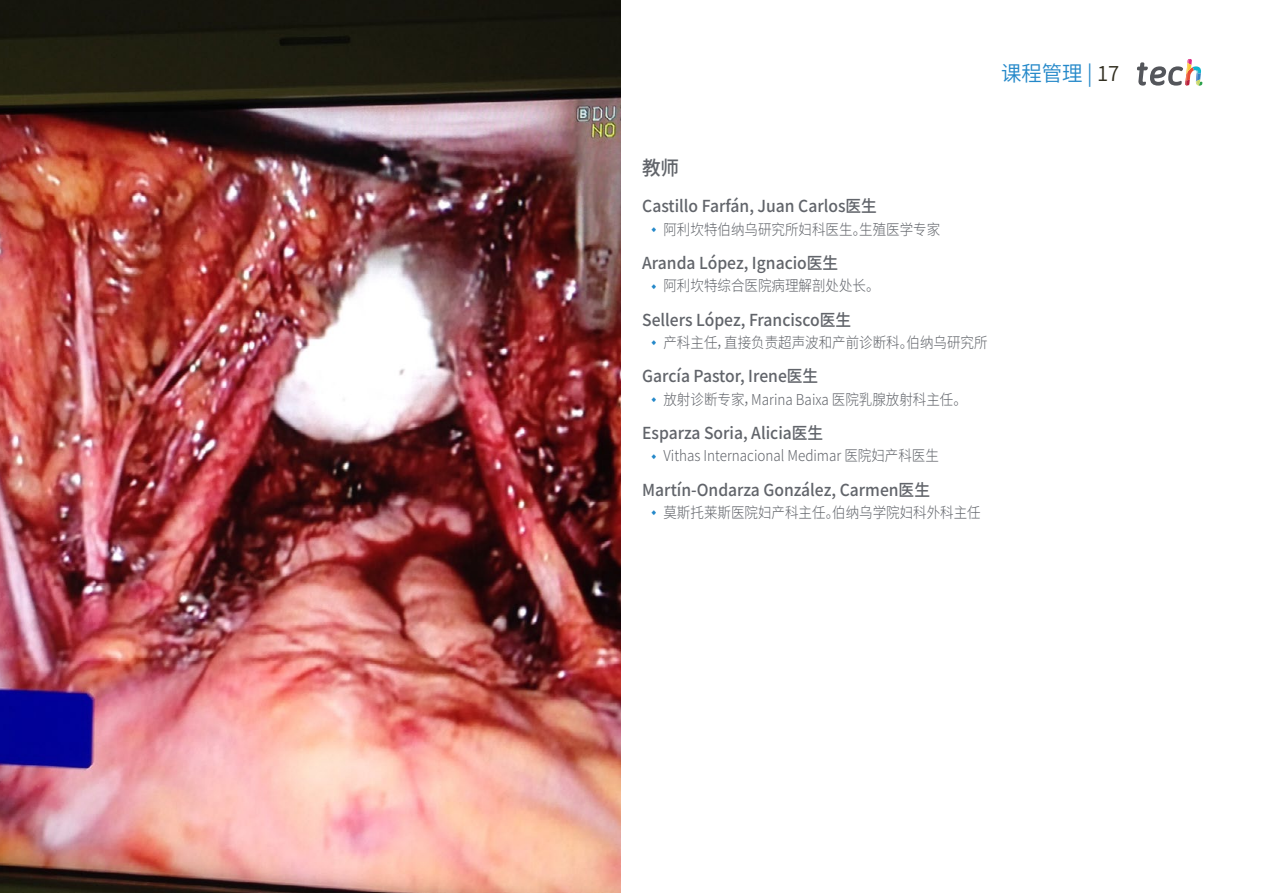
<style>
.page{position:relative;width:1263px;height:893px;background:#fff}
.page>*{position:absolute;margin:0;border:0;box-sizing:border-box;transform-origin:0 0}
.t1{font:21px "Source Han Sans CN";color:#2488c9}
.t2{font:500 19.5px "Source Han Sans CN";color:#61646a;scale:.95 1}
.t3{font:500 16.5px "Source Han Sans CN";color:#61646a;scale:.95 1}
.t4{font:300 15px "Source Han Sans CN";color:#61646a;scale:.9 1}
.s1{color:#312e20}
</style>
<div class="page">
<img style="left:0;top:0;width:621px;height:893px">
<svg style="left:1137px;top:59px;width:65px;height:27px"></svg>
<h1 class="t1" style="left:1001px;top:61px;width:120px">课程管理 | <span class="s1">17</span></h1>
<h2 class="t2" style="left:642px;top:157px;width:41px">教师</h2>
<p class="t3" style="left:642px;top:197px;width:248px">Castillo Farfán, Juan Carlos医生</p>
<p class="t4" style="left:663px;top:221px;width:309px">阿利坎特伯纳乌研究所妇科医生。生殖医学专家</p>
<p class="t3" style="left:642px;top:254px;width:208px">Aranda López, Ignacio医生</p>
<p class="t4" style="left:663px;top:277px;width:242px">阿利坎特综合医院病理解剖处处长。</p>
<p class="t3" style="left:642px;top:310px;width:221px">Sellers López, Francisco医生</p>
<p class="t4" style="left:663px;top:334px;width:361px">产科主任，直接负责超声波和产前诊断科。伯纳乌研究所</p>
<p class="t3" style="left:642px;top:367px;width:187px">García Pastor, Irene医生</p>
<p class="t4" style="left:663px;top:391px;width:339px">放射诊断专家，Marina Baixa 医院乳腺放射科主任。</p>
<p class="t3" style="left:642px;top:423px;width:192px">Esparza Soria, Alicia医生</p>
<p class="t4" style="left:663px;top:447px;width:307px">Vithas Internacional Medimar 医院妇产科医生</p>
<p class="t3" style="left:642px;top:480px;width:304px">Martín-Ondarza González, Carmen医生</p>
<p class="t4" style="left:663px;top:504px;width:354px">莫斯托莱斯医院妇产科主任。伯纳乌学院妇科外科主任</p>
</div>
